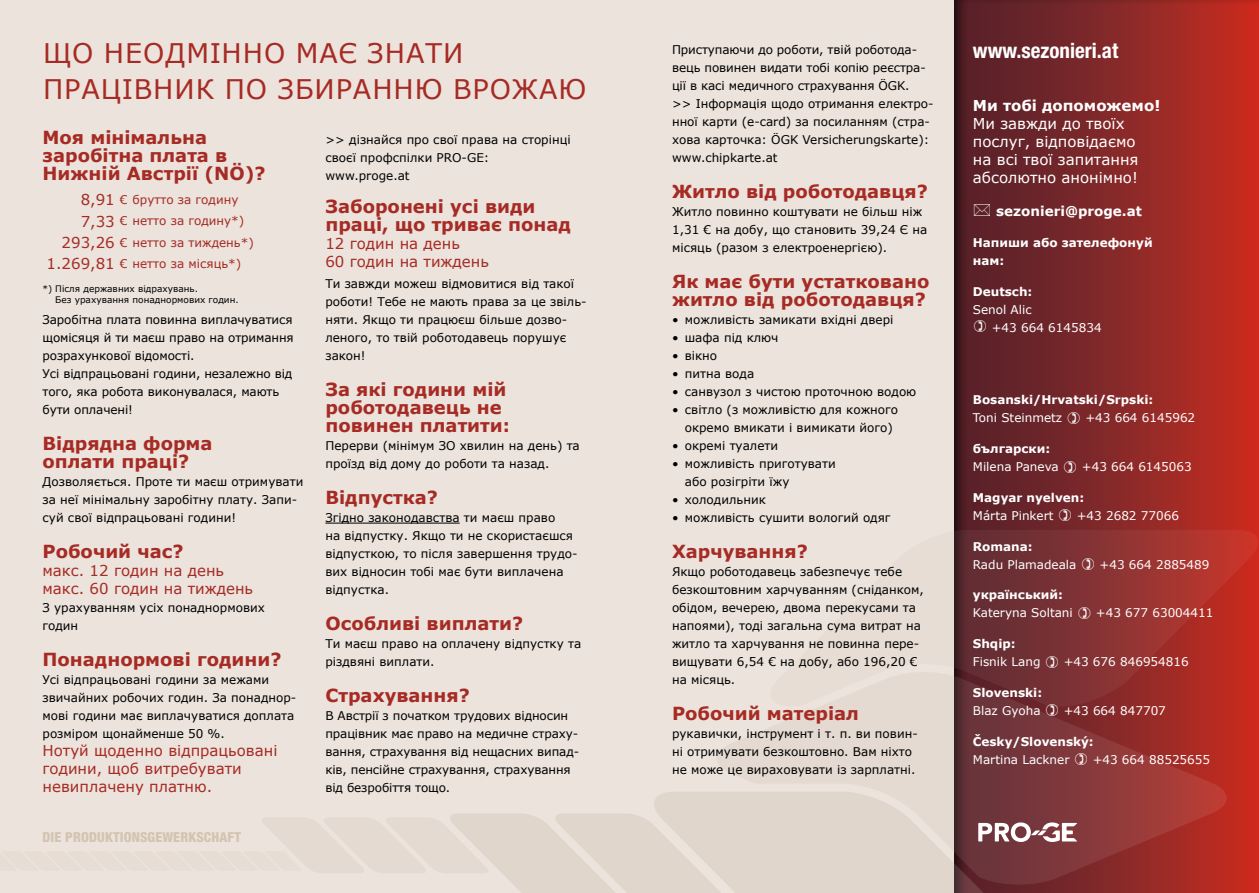
<style>
.page{position:relative;width:1259px;height:893px;background:#ebe3dc}
.page>*{position:absolute;margin:0;border:0;box-sizing:border-box;transform-origin:0 0}
.t1{font:27px/36px "Verdana";letter-spacing:.035em;color:#a62b24}
.t2{font:700 condensed 21px "Helvetica Neue LT Std";color:#fff}
.t3{font:700 18px/18px "Verdana";color:#a62b24}
.t4{font:15px/18px "Verdana";color:#a62b24}
.t5{font:15px/18px "Verdana";color:#fff}
.t6{font:700 15px "Verdana";color:#fff}
.t7{font:800 condensed 13.8px "Helvetica Neue LT Std";letter-spacing:.01em;color:#d4c3b1}
.t8{font:700 13.5px "Verdana";color:#fff}
.t9{font:12px/18px "Verdana";color:#000}
.t10{font:12px/18px "Verdana";color:#fff}
.t11{font:700 12px/18px "Verdana";color:#fff}
.t12{font:12px "Verdana";color:#a62b24}
.t13{font:9px/10.8px "Verdana";color:#000}
.s1{font-size:15px}
</style>
<div class="page">
<svg style="left:262px;top:814px;width:390px;height:79px"></svg>
<svg style="left:652px;top:792px;width:301px;height:101px;fill:#e1d6cb"></svg>
<svg style="left:715px;top:673px;width:238px;height:213px;fill:#e4dad1"></svg>
<div style="left:953px;top:0;width:306px;height:893px;background:#000;opacity:.75"></div>
<svg style="left:955px;top:530px;width:304px;height:176px;background:#8e302e"></svg>
<svg style="left:955px;top:670px;width:273px;height:216px;background:#8e3130"></svg>
<svg style="left:955px;top:792px;width:158px;height:101px;background:#7c3f43"></svg>
<hr style="left:325px;top:523px;width:135px;height:1px;background:#000">
<svg style="left:1067px;top:412px;width:12px;height:12px"></svg>
<svg style="left:1064px;top:461px;width:12px;height:12px"></svg>
<svg style="left:1059px;top:509px;width:12px;height:12px"></svg>
<svg style="left:1082px;top:558px;width:12px;height:12px"></svg>
<svg style="left:1078px;top:607px;width:12px;height:12px"></svg>
<svg style="left:1046px;top:656px;width:12px;height:12px"></svg>
<svg style="left:1046px;top:704px;width:12px;height:12px"></svg>
<svg style="left:1075px;top:753px;width:12px;height:12px"></svg>
<svg style="left:974px;top:204px;width:16px;height:12px"></svg>
<svg style="left:974px;top:319px;width:12px;height:13px"></svg>
<h1 class="t1" style="left:43px;top:35px;width:545px">ЩО НЕОДМІННО МАЄ ЗНАТИ<br>ПРАЦІВНИК ПО ЗБИРАННЮ ВРОЖАЮ</h1>
<h3 class="t3" style="left:43px;top:128px;width:225px">Моя мінімальна заробітна плата в<br>Нижній Австрії (NÖ)?</h3>
<p class="t12" style="left:81px;top:192px;width:159px"><span class="s1">8,91</span> € брутто за годину</p>
<p class="t12" style="left:81px;top:213px;width:165px"><span class="s1">7,33</span> € нетто за годину*)</p>
<p class="t12" style="left:62px;top:234px;width:194px"><span class="s1">293,26</span> € нетто за тиждень*)</p>
<p class="t12" style="left:47px;top:255px;width:196px"><span class="s1">1.269,81</span> € нетто за місяць*)</p>
<p class="t13" style="left:55px;top:283px;width:185px;text-indent:-13px">*) Після державних відрахувань.<br>Без урахування понаднормових годин.</p>
<p class="t9" style="left:43px;top:311px;width:253px">Заробітна плата повинна виплачуватися щомісяця й ти маєш право на отримання розрахункової відомості.<br>Усі відпрацьовані години, незалежно від того, яка робота виконувалася, мають бути оплачені!</p>
<h3 class="t3" style="left:43px;top:434px;width:172px">Відрядна форма оплати праці?</h3>
<p class="t9" style="left:43px;top:473px;width:262px">Дозволяється. Проте ти маєш отримувати за неї мінімальну заробітну плату. Запи&shy;суй свої відпрацьовані години!</p>
<h3 class="t3" style="left:43px;top:542px;width:143px">Робочий час?</h3>
<p class="t4" style="left:43px;top:561px;width:212px">макс. 12 годин на день макс. 60 годин на тиждень</p>
<p class="t9" style="left:43px;top:599px;width:224px">З урахуванням усіх понаднормових годин</p>
<h3 class="t3" style="left:43px;top:650px;width:240px">Понаднормові години?</h3>
<p class="t9" style="left:43px;top:671px;width:255px">Усі відпрацьовані години за межами звичайних робочих годин. За понаднор&shy;мові години має виплачуватися доплата розміром щонайменше 50 %.</p>
<p class="t4" style="left:43px;top:741px;width:236px">Нотуй щоденно відпрацьовані години, щоб витребувати невиплачену платню.</p>
<p class="t7" style="left:43px;top:828px;width:200px">DIE PRODUKTIONSGEWERKSCHAFT</p>
<p class="t9" style="left:325px;top:131px;width:247px">&gt;&gt; дізнайся про свої права на сторінці своєї профспілки PRO-GE: www.proge.at</p>
<h3 class="t3" style="left:325px;top:197px;width:247px">Заборонені усі види праці, що триває понад</h3>
<p class="t4" style="left:325px;top:234px;width:165px">12 годин на день<br>60 годин на тиждень</p>
<p class="t9" style="left:325px;top:275px;width:263px">Ти завжди можеш відмовитися від такої роботи! Тебе не мають права за це звіль&shy;няти. Якщо ти працюєш більше дозво&shy;леного, то твій роботодавець порушує закон!</p>
<h3 class="t3" style="left:325px;top:380px;width:186px">За які години мій роботодавець не повинен платити:</h3>
<p class="t9" style="left:325px;top:437px;width:256px">Перерви (мінімум ЗО хвилин на день) та проїзд від дому до роботи та назад.</p>
<h3 class="t3" style="left:325px;top:488px;width:114px">Відпустка?</h3>
<p class="t9" style="left:325px;top:509px;width:254px">Згідно законодавства ти маєш право<br>на відпустку. Якщо ти не скористаєшся відпусткою, то після завершення трудо&shy;вих відносин тобі має бути виплачена відпустка.</p>
<h3 class="t3" style="left:325px;top:614px;width:199px">Особливі виплати?</h3>
<p class="t9" style="left:325px;top:635px;width:257px">Ти маєш право на оплачену відпустку та різдвяні виплати.</p>
<h3 class="t3" style="left:325px;top:686px;width:146px">Страхування?</h3>
<p class="t9" style="left:325px;top:707px;width:255px">В Австрії з початком трудових відносин працівник має право на медичне страху&shy;вання, страхування від нещасних випад&shy;ків, пенсійне страхування, страхування від безробіття тощо.</p>
<p class="t9" style="left:672px;top:41px;width:263px">Приступаючи до роботи, твій роботода&shy;вець повинен видати тобі копію реєстра&shy;ції в касі медичного страхування ÖGK.<br>&gt;&gt; Інформація щодо отримання електро&shy;нної карти (e-card) за посиланням (стра&shy;хова карточка: ÖGK Versicherungskarte): www.chipkarte.at</p>
<h3 class="t3" style="left:672px;top:182px;width:257px">Житло від роботодавця?</h3>
<p class="t9" style="left:672px;top:203px;width:257px">Житло повинно коштувати не більш ніж<br>1,31 € на добу, що становить 39,24 Є на місяць (разом з електроенергією).</p>
<h3 class="t3" style="left:672px;top:272px;width:259px">Як має бути устатковано житло від роботодавця?</h3>
<p class="t9" style="left:672px;top:311px;width:223px">• можливість замикати вхідні двері</p>
<p class="t9" style="left:672px;top:329px;width:108px">• шафа під ключ</p>
<p class="t9" style="left:672px;top:347px;width:47px">• вікно</p>
<p class="t9" style="left:672px;top:365px;width:84px">• питна вода</p>
<p class="t9" style="left:672px;top:383px;width:246px">• санвузол з чистою проточною водою</p>
<p class="t9" style="left:685px;top:401px;width:215px;text-indent:-13px">• світло (з можливістю для кожного окремо вмикати і вимикати його)</p>
<p class="t9" style="left:672px;top:437px;width:108px">• окремі туалети</p>
<p class="t9" style="left:685px;top:455px;width:152px;text-indent:-13px">• можливість приготувати або розігріти їжу</p>
<p class="t9" style="left:672px;top:491px;width:95px">• холодильник</p>
<p class="t9" style="left:672px;top:509px;width:220px">• можливість сушити вологий одяг</p>
<h3 class="t3" style="left:672px;top:542px;width:137px">Харчування?</h3>
<p class="t9" style="left:672px;top:563px;width:253px">Якщо роботодавець забезпечує тебе безкоштовним харчуванням (сніданком, обідом, вечерею, двома перекусами та напоями), тоді загальна сума витрат на житло та харчування не повинна пере&shy;вищувати 6,54 € на добу, або 196,20 € на місяць.</p>
<h3 class="t3" style="left:672px;top:704px;width:188px">Робочий матеріал</h3>
<p class="t9" style="left:672px;top:725px;width:247px">рукавички, інструмент і т. п. ви повин&shy;ні отримувати безкоштовно. Вам ніхто не може це вираховувати із зарплатні.</p>
<h2 class="t2" style="left:973px;top:37px;width:147px">www.sezonieri.at</h2>
<p class="t6" style="left:973px;top:95px;width:189px">Ми тобі допоможемо!</p>
<p class="t5" style="left:973px;top:115px;width:167px">Ми завжди до твоїх послуг, відповідаємо на всі твої запитання абсолютно анонімно!</p>
<p class="t8" style="left:996px;top:202px;width:147px">sezonieri@proge.at</p>
<p class="t11" style="left:973px;top:233px;width:181px">Напиши або зателефонуй нам:</p>
<p class="t11" style="left:973px;top:282px;width:61px">Deutsch:</p>
<p class="t10" style="left:992px;top:300px;width:111px;text-indent:-19px">Senol Alic<br>+43 664 6145834</p>
<p class="t11" style="left:973px;top:391px;width:182px">Bosanski/Hrvatski/Srpski:</p>
<p class="t10" style="left:973px;top:409px;width:91px">Toni Steinmetz</p>
<p class="t10" style="left:1085px;top:409px;width:111px">+43 664 6145962</p>
<p class="t11" style="left:973px;top:440px;width:79px">български:</p>
<p class="t10" style="left:973px;top:458px;width:87px">Milena Paneva</p>
<p class="t10" style="left:1082px;top:458px;width:111px">+43 664 6145063</p>
<p class="t11" style="left:973px;top:488px;width:113px">Magyar nyelven:</p>
<p class="t10" style="left:973px;top:506px;width:82px">Márta Pinkert</p>
<p class="t10" style="left:1076px;top:506px;width:104px">+43 2682 77066</p>
<p class="t11" style="left:973px;top:537px;width:61px">Romana:</p>
<p class="t10" style="left:973px;top:555px;width:105px">Radu Plamadeala</p>
<p class="t10" style="left:1099px;top:555px;width:111px">+43 664 2885489</p>
<p class="t11" style="left:973px;top:586px;width:92px">український:</p>
<p class="t10" style="left:973px;top:604px;width:101px">Kateryna Soltani</p>
<p class="t10" style="left:1096px;top:604px;width:119px">+43 677 63004411</p>
<p class="t11" style="left:973px;top:635px;width:44px">Shqip:</p>
<p class="t10" style="left:973px;top:653px;width:69px">Fisnik Lang</p>
<p class="t10" style="left:1063px;top:653px;width:127px">+43 676 846954816</p>
<p class="t11" style="left:973px;top:683px;width:71px">Slovenski:</p>
<p class="t10" style="left:973px;top:701px;width:69px">Blaz Gyoha</p>
<p class="t10" style="left:1063px;top:701px;width:104px">+43 664 847707</p>
<p class="t11" style="left:973px;top:732px;width:122px">Česky/Slovenský:</p>
<p class="t10" style="left:973px;top:750px;width:98px">Martina Lackner</p>
<p class="t10" style="left:1092px;top:750px;width:119px">+43 664 88525655</p>
</div>
